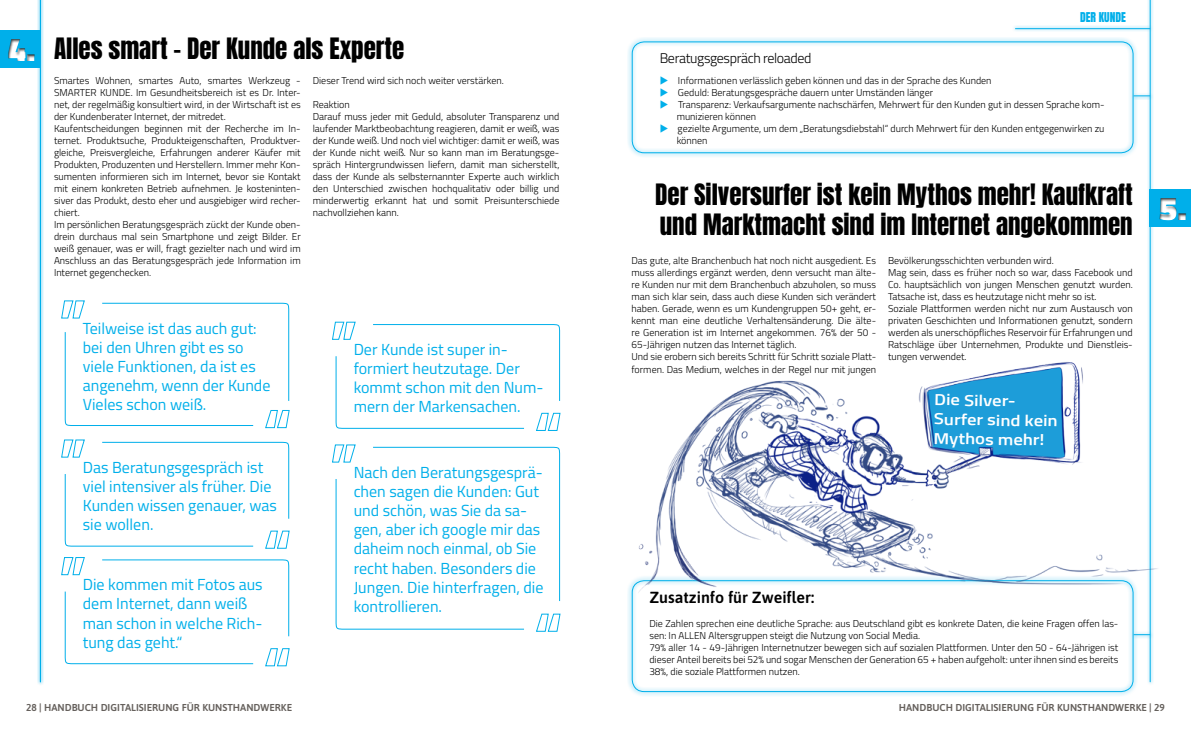
<style>
.page{position:relative;width:1191px;height:738px;background:#fff}
.page>*{position:absolute;margin:0;border:0;box-sizing:border-box;transform-origin:0 0}
.t1{font:900 33.2px "Titillium Web";color:#fff}
.t2{font:25px/30px "Anton";color:#000}
.t3{font:16px/19.2px "Titillium Web";color:#00afea}
.t4{font:600 16px/19.2px "Titillium Web";color:#fff;scale:1.16 1}
.t5{font:600 16px "Asap";color:#000}
.t6{font:300 14px "Titillium Web";letter-spacing:-.025em;color:#000}
.t7{font:11.5px "Anton";color:#00afea}
.t8{font:300 10px/12px "Titillium Web";color:#000}
.t9{font:600 10px "Asap";color:#65605c}
.s1{font-family:"Titillium Web";font-weight:900;font-size:33.2px;color:#fff}
.s2{color:#00afea}
</style>
<div class="page">
<div style="left:0;top:17px;width:71px;height:57px;background:#000;opacity:.75"></div>
<div style="left:37px;top:0;width:7px;height:685px;background:#00afea;opacity:.75"></div>
<hr style="left:40px;top:0;width:1px;height:681px;background:#00afea">
<svg style="left:332px;top:444px;width:229px;height:187px"></svg>
<svg style="left:61px;top:300px;width:229px;height:128px"></svg>
<svg style="left:332px;top:321px;width:229px;height:110px"></svg>
<svg style="left:61px;top:439px;width:229px;height:110px"></svg>
<svg style="left:61px;top:557px;width:229px;height:109px"></svg>
<img style="left:628px;top:0;width:563px;height:696px">
<svg style="left:628px;top:37px;width:510px;height:121px"></svg>
<div style="left:631px;top:41px;width:502px;height:112px;border:1px solid #00afea;border-radius:12px"></div>
<div style="left:1129px;top:92px;width:24px;height:8px;background:#00afea;opacity:.75"></div>
<svg style="left:1133px;top:95px;width:17px;height:1px"></svg>
<h2 class="t2" style="left:8px;top:35px;width:398px"><span class="s1">4.</span> Alles smart – Der Kunde als Experte</h2>
<p class="t8" style="left:54px;top:74px;width:248px">Smartes Wohnen, smartes Auto, smartes Werkzeug - SMARTER KUNDE. Im Gesundheitsbereich ist es Dr. Inter&shy;net, der regelmäßig konsultiert wird, in der Wirtschaft ist es der Kundenberater Internet, der mitredet.<br>Kaufentscheidungen beginnen mit der Recherche im In&shy;ternet. Produktsuche, Produkteigenschaften, Produktver&shy;gleiche, Preisvergleiche, Erfahrungen anderer Käufer mit Produkten, Produzenten und Herstellern. Immer mehr Kon&shy;sumenten informieren sich im Internet, bevor sie Kontakt mit einem konkreten Betrieb aufnehmen. Je kosteninten&shy;siver das Produkt, desto eher und ausgiebiger wird recher&shy;chiert.<br>Im persönlichen Beratungsgespräch zückt der Kunde oben&shy;drein durchaus mal sein Smartphone und zeigt Bilder. Er weiß genauer, was er will, fragt gezielter nach und wird im Anschluss an das Beratungsgespräch jede Information im Internet gegenchecken.</p>
<p class="t8" style="left:313px;top:74px;width:192px">Dieser Trend wird sich noch weiter verstärken.</p>
<p class="t8" style="left:313px;top:98px;width:248px">Reaktion<br>Darauf muss jeder mit Geduld, absoluter Transparenz und laufender Marktbeobachtung reagieren, damit er weiß, was der Kunde weiß. Und noch viel wichtiger: damit er weiß, was der Kunde nicht weiß. Nur so kann man im Beratungsge&shy;spräch Hintergrundwissen liefern, damit man sicherstellt, dass der Kunde als selbsternannter Experte auch wirklich den Unterschied zwischen hochqualitativ oder billig und minderwertig erkannt hat und somit Preisunterschiede nachvollziehen kann.</p>
<h3 class="t3" style="left:83px;top:317px;width:189px">Teilweise ist das auch gut: bei den Uhren gibt es so viele Funktionen, da ist es angenehm, wenn der Kunde<br>Vieles schon weiß.</h3>
<h3 class="t3" style="left:83px;top:456px;width:196px">Das Beratungsgespräch ist viel intensiver als früher. Die<br>Kunden wissen genauer, was sie wollen.</h3>
<h3 class="t3" style="left:83px;top:573px;width:181px">Die kommen mit Fotos aus dem Internet, dann weiß man schon in welche Rich&shy;tung das geht.“</h3>
<h3 class="t3" style="left:354px;top:338px;width:191px">Der Kunde ist super in&shy;formiert heutzutage. Der kommt schon mit den Num&shy;mern der Markensachen.</h3>
<h3 class="t3" style="left:354px;top:461px;width:191px">Nach den Beratungsgesprä&shy;chen sagen die Kunden: Gut und schön, was Sie da sa&shy;gen, aber ich google mir das daheim noch einmal, ob Sie recht haben. Besonders die<br>Jungen. Die hinterfragen, die kontrollieren.</h3>
<p class="t7" style="left:1080px;top:11px;width:47px">DER KUNDE</p>
<h3 class="t6" style="left:659px;top:48px;width:153px">Beratugsgespräch reloaded</h3>
<p class="t8" style="left:659px;top:74px;width:333px"><span class="s2">◆</span> Informationen verlässlich geben können und das in der Sprache des Kunden</p>
<p class="t8" style="left:659px;top:86px;width:275px"><span class="s2">◆</span> Geduld: Beratungsgespräche dauern unter Umständen länger</p>
<p class="t8" style="left:676px;top:98px;width:429px;text-indent:-17px"><span class="s2">◆</span> Transparenz: Verkaufsargumente nachschärfen, Mehrwert für den Kunden gut in dessen Sprache kom&shy;munizieren können</p>
<p class="t8" style="left:676px;top:122px;width:429px;text-indent:-17px"><span class="s2">◆</span> gezielte Argumente, um dem „Beratungsdiebstahl“ durch Mehrwert für den Kunden entgegenwirken zu können</p>
<h2 class="t2" style="left:655px;top:181px;width:479px">Der Silversurfer ist kein Mythos mehr! Kaufkraft und Marktmacht sind im Internet angekommen</h2>
<p class="t8" style="left:631px;top:254px;width:246px">Das gute, alte Branchenbuch hat noch nicht ausgedient. Es muss allerdings ergänzt werden, denn versucht man älte&shy;re Kunden nur mit dem Branchenbuch abzuholen, so muss man sich klar sein, dass auch diese Kunden sich verändert haben. Gerade, wenn es um Kundengruppen 50+ geht, er&shy;kennt man eine deutliche Verhaltensänderung. Die älte&shy;re Generation ist im Internet angekommen. 76% der 50 - 65-Jährigen nutzen das Internet täglich.<br>Und sie erobern sich bereits Schritt für Schritt soziale Platt&shy;formen. Das Medium, welches in der Regel nur mit jungen</p>
<p class="t8" style="left:888px;top:254px;width:246px">Bevölkerungsschichten verbunden wird.<br>Mag sein, dass es früher noch so war, dass Facebook und Co. hauptsächlich von jungen Menschen genutzt wurden.<br>Tatsache ist, dass es heutzutage nicht mehr so ist.<br>Soziale Plattformen werden nicht nur zum Austausch von privaten Geschichten und Informationen genutzt, sondern werden als unerschöpfliches Reservoir für Erfahrungen und Ratschläge über Unternehmen, Produkte und Dienstleis&shy;tungen verwendet.</p>
<h3 class="t4" style="left:934px;top:389px;width:108px;rotate:1deg">Die Silver-<br>Surfer sind kein<br>Mythos mehr!</h3>
<h1 class="t1" style="left:1159px;top:184px;width:29px">5.</h1>
<h3 class="t5" style="left:649px;top:585px;width:166px">Zusatzinfo für Zweifler:</h3>
<p class="t8" style="left:649px;top:616px;width:470px">Die Zahlen sprechen eine deutliche Sprache: aus Deutschland gibt es konkrete Daten, die keine Fragen offen las&shy;sen: In ALLEN Altersgruppen steigt die Nutzung von Social Media.<br>79% aller 14 - 49-Jährigen Internetnutzer bewegen sich auf sozialen Plattformen. Unter den 50 - 64-Jährigen ist dieser Anteil bereits bei 52% und sogar Menschen der Generation 65 + haben aufgeholt: unter ihnen sind es bereits 38%, die soziale Plattformen nutzen.</p>
<p class="t9" style="left:26px;top:700px;width:268px">28 | HANDBUCH DIGITALISIERUNG FÜR KUNSTHANDWERKE</p>
<p class="t9" style="left:898px;top:700px;width:268px">HANDBUCH DIGITALISIERUNG FÜR KUNSTHANDWERKE | 29</p>
</div>
